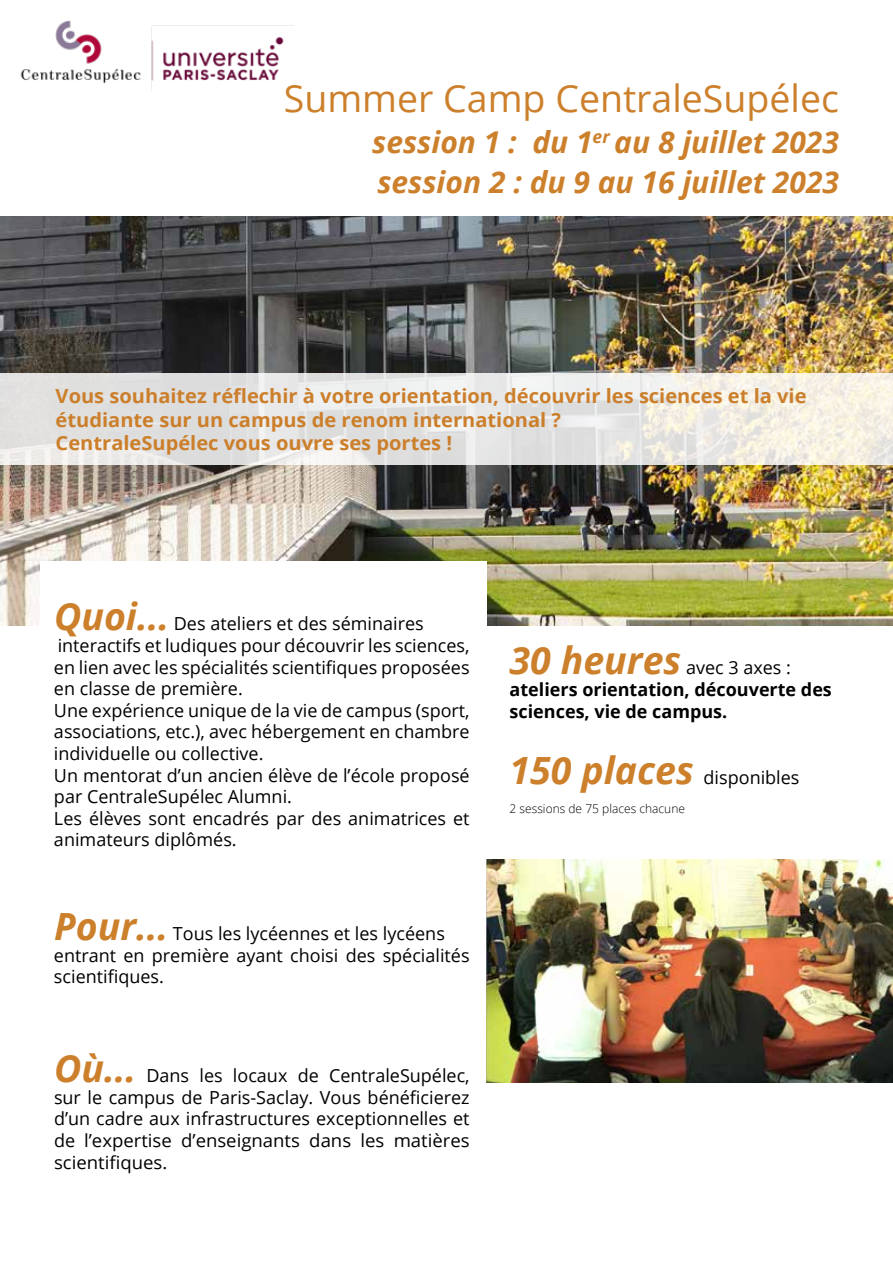
<style>
.page{position:relative;width:893px;height:1263px;background:#fff}
.page>*{position:absolute;margin:0;border:0;box-sizing:border-box;transform-origin:0 0}
.t1{font:37.5px "Open Sans";color:#cd802b}
.t2{font:italic 700 30px "Open Sans";color:#cd802b}
.t3{font:700 19.5px/23.4px "Open Sans";color:#cc7f2b}
.t4{font:18px/21.6px "Open Sans";color:#000}
.t5{font:700 18px/21.6px "Open Sans";color:#000}
.t6{font:300 12px "Open Sans";color:#000}
.s1{font-weight:700;font-style:italic;font-size:37.5px;color:#cd802b}
.s2{font-style:italic;font-size:37.5px;color:#cd802b}
.s3{font-weight:400}
</style>
<div class="page">
<img style="left:0;top:216px;width:893px;height:409px">
<div style="left:40px;top:561px;width:447px;height:702px;background:#fff"></div>
<img style="left:20px;top:20px;width:274px;height:71px">
<svg style="left:0;top:373px;width:893px;height:92px;background:#e8e7e4"></svg>
<img style="left:487px;top:859px;width:406px;height:223px">
<h1 class="t1" style="left:284px;top:72px;width:557px">Summer Camp CentraleSupélec</h1>
<h2 class="t2" style="left:372px;top:121px;width:468px">session 1 : du 1<sup>er</sup> au 8 juillet 2023</h2>
<h2 class="t2" style="left:377px;top:161px;width:463px">session 2 : du 9 au 16 juillet 2023</h2>
<p class="t3" style="left:56px;top:384px;width:752px">Vous souhaitez réflechir à votre orientation, découvrir les sciences et la vie étudiante sur un campus de renom international ?<br>CentraleSupélec vous ouvre ses portes !</p>
<p class="t4" style="left:54px;top:613px;width:417px"><span class="s1">Quoi...</span> Des ateliers et des séminaires interactifs et ludiques pour découvrir les sciences, en lien avec les spécialités scientifiques proposées en classe de première.<br>Une expérience unique de la vie de campus (sport, associations, etc.), avec hébergement en chambre individuelle ou collective.<br>Un mentorat d’un ancien élève de l’école proposé par CentraleSupélec Alumni.<br>Les élèves sont encadrés par des animatrices et animateurs diplômés.</p>
<p class="t4" style="left:54px;top:922px;width:417px"><span class="s1">Pour...</span> Tous les lycéennes et les lycéens entrant en première ayant choisi des spécialités scientifiques.</p>
<p class="t4" style="left:54px;top:1064px;width:417px;text-align:justify"><span class="s1">Où...</span> Dans les locaux de CentraleSupélec, sur le campus de Paris-Saclay. Vous bénéficierez d’un cadre aux infrastructures exceptionnelles et de l’expertise d’enseignants dans les matières scientifiques.</p>
<p class="t5" style="left:510px;top:657px;width:324px"><span class="s2">30 heures</span> <span class="s3">avec 3 axes : </span>ateliers orientation, découverte des sciences, vie de campus.</p>
<p class="t4" style="left:510px;top:766px;width:291px"><span class="s1">150 places</span> disponibles</p>
<p class="t6" style="left:510px;top:800px;width:177px">2 sessions de 75 places chacune</p>
</div>
